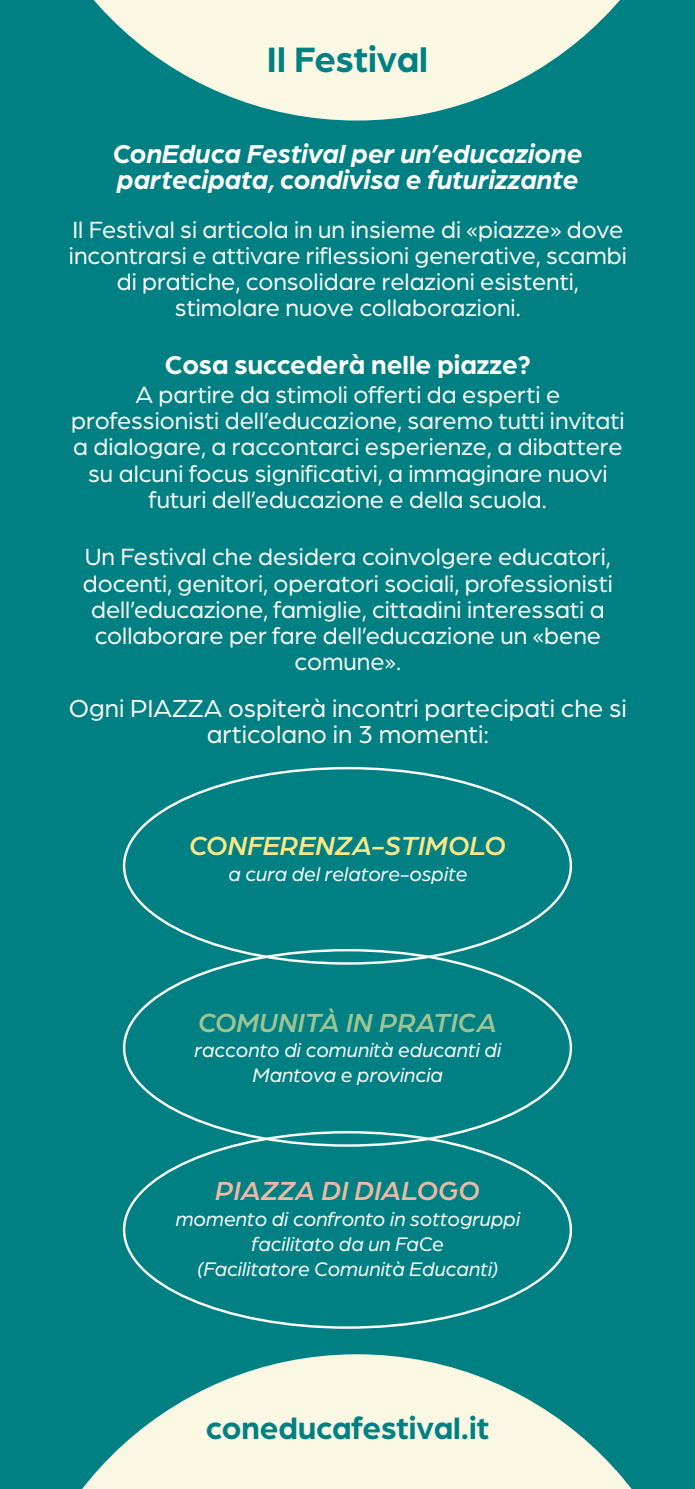
<style>
.page{position:relative;width:695px;height:1489px;background:#fff}
.page>*{position:absolute;margin:0;border:0;box-sizing:border-box;transform-origin:0 0}
.t1{font:700 37.5px "Arboria";color:#008083}
.t2{font:700 32.5px "Arboria";color:#008083}
.t3{font:italic 500 28px "Arboria";color:#fce787}
.t4{font:italic 500 28px "Arboria";color:#9fc493}
.t5{font:italic 500 28px "Arboria";color:#eeb9a4}
.t6{font:italic 700 27.5px/26.2px "Arboria";color:#fff}
.t7{font:700 27.5px "Arboria";color:#fff}
.t8{font:26.25px/26.2px "Arboria";color:#fff;text-align:center}
.t9{font:25px/26.2px "Arboria";color:#fff;text-align:center}
.t10{font:italic 21px/25px "Arboria";color:#fff;text-align:center}
</style>
<div class="page">
<div style="left:0;top:0;width:694px;height:1488px;background:#008083"></div>
<svg style="left:93px;top:0;width:527px;height:120px;fill:#faf7e3"></svg>
<svg style="left:83px;top:1354px;width:548px;height:134px;fill:#faf7e3"></svg>
<h1 class="t1" style="left:267px;top:33px;width:163px">Il Festival</h1>
<p class="t6" style="left:113px;top:139px;width:471px">ConEduca Festival per un’educazione partecipata, condivisa e futurizzante</p>
<p class="t9" style="left:69px;top:215px;width:559px">Il Festival si articola in un insieme di «piazze» dove incontrarsi e attivare riflessioni generative, scambi di pratiche, consolidare relazioni esistenti, stimolare nuove collaborazioni.</p>
<p class="t7" style="left:165px;top:346px;width:368px">Cosa succederà nelle piazze?</p>
<p class="t9" style="left:71px;top:380px;width:555px">A partire da stimoli offerti da esperti e professionisti dell’educazione, saremo tutti invitati a dialogare, a raccontarci esperienze, a dibattere su alcuni focus significativi, a immaginare nuovi futuri dell’educazione e della scuola.</p>
<p class="t9" style="left:83px;top:543px;width:531px">Un Festival che desidera coinvolgere educatori, docenti, genitori, operatori sociali, professionisti dell’educazione, famiglie, cittadini interessati a collaborare per fare dell’educazione un «bene comune».</p>
<p class="t8" style="left:69px;top:693px;width:559px">Ogni PIAZZA ospiterà incontri partecipati che si articolano in 3 momenti:</p>
<p class="t3" style="left:189px;top:827px;width:318px">CONFERENZA-STIMOLO</p>
<p class="t10" style="left:228px;top:860px;width:241px">a cura del relatore-ospite</p>
<p class="t4" style="left:198px;top:1003px;width:300px">COMUNITÀ IN PRATICA</p>
<p class="t10" style="left:195px;top:1036px;width:308px">racconto di comunità educanti di<br>Mantova e provincia</p>
<p class="t5" style="left:215px;top:1172px;width:266px">PIAZZA DI DIALOGO</p>
<p class="t10" style="left:176px;top:1205px;width:346px">momento di confronto in sottogruppi facilitato da un FaCe<br>(Facilitatore Comunità Educanti)</p>
<h2 class="t2" style="left:206px;top:1405px;width:285px">coneducafestival.it</h2>
</div>
